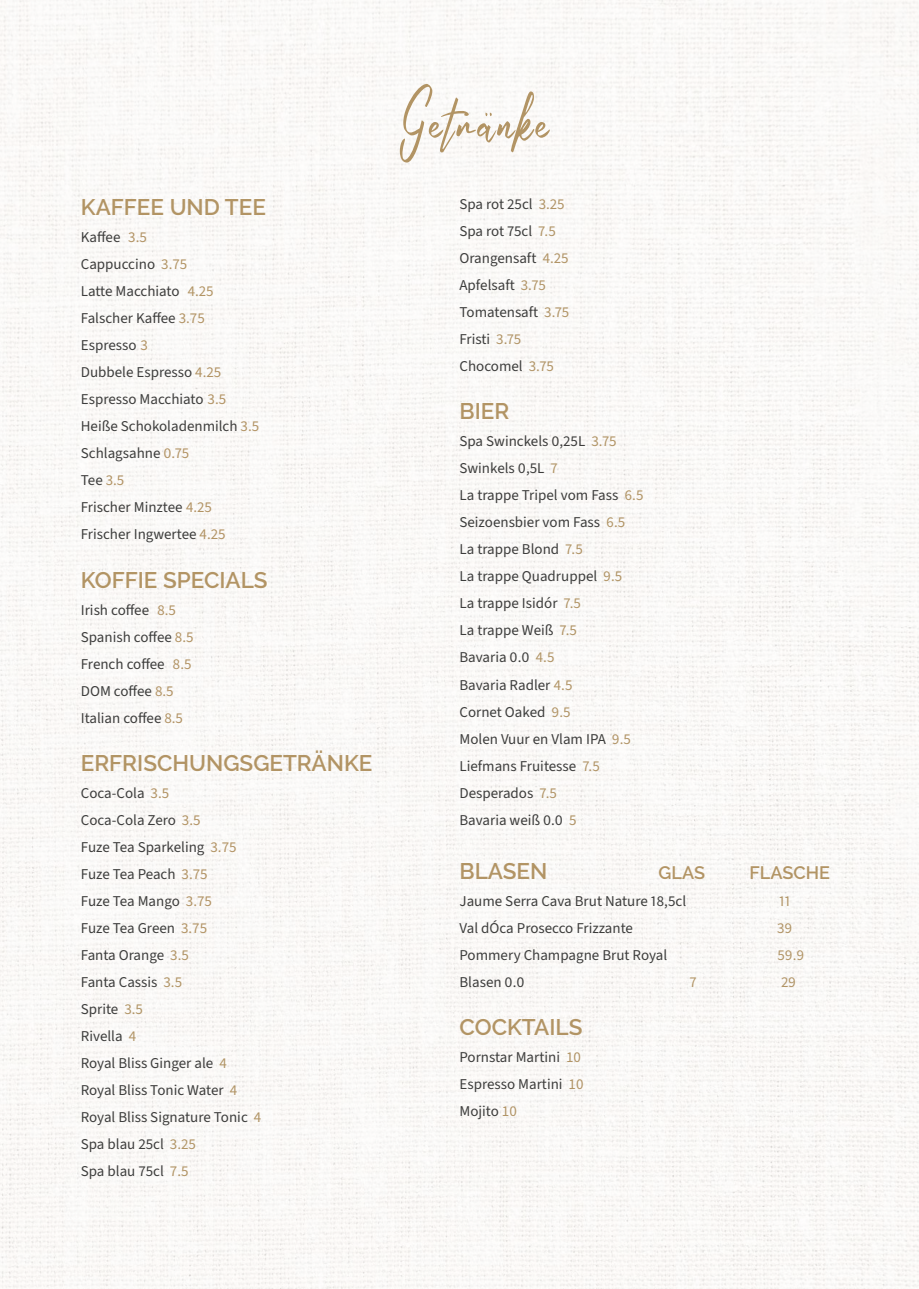
<style>
.page{position:relative;width:919px;height:1289px;background:#fff}
.page>*{position:absolute;margin:0;border:0;box-sizing:border-box;transform-origin:0 0}
.t1{font:72px "Autumn Field";letter-spacing:.05em;color:#b29464}
.t2{font:600 22.5px "Raleway";color:#b29464}
.t3{font:600 18px "Raleway";color:#b29464}
.t4{font:15px/27px "Source Sans 3";color:#3d3d3c}
.t5{font:15px "Source Sans 3";letter-spacing:-.01em;color:#b19466}
.s1{color:#b29364}
.s2{color:#b29464}
.s3{color:#b19465}
.s4{color:#b19466}
</style>
<div class="page">
<img style="left:0;top:0;width:918px;height:1288px">
<h2 class="t2" style="left:81px;top:194px;width:186px">KAFFEE UND TEE</h2>
<p class="t4" style="left:81px;top:223px;width:180px">Kaffee <span class="s1">3.5<br></span>Cappuccino <span class="s2">3.75<br></span>Latte Macchiato <span class="s2">4.25<br></span>Falscher Kaffee <span class="s1">3.75<br></span>Espresso <span class="s1">3<br></span>Dubbele Espresso <span class="s1">4.25<br></span>Espresso Macchiato <span class="s1">3.5<br></span>Heiße Schokoladenmilch <span class="s1">3.5<br></span>Schlagsahne <span class="s1">0.75<br></span>Tee <span class="s1">3.5<br></span>Frischer Minztee <span class="s1">4.25<br></span>Frischer Ingwertee <span class="s1">4.25</span></p>
<h2 class="t2" style="left:81px;top:566px;width:188px">KOFFIE SPECIALS</h2>
<p class="t4" style="left:81px;top:596px;width:114px">Irish coffee <span class="s1">8.5<br></span>Spanish coffee <span class="s1">8.5<br></span>French coffee <span class="s1">8.5<br></span>DOM coffee <span class="s1">8.5<br></span>Italian coffee <span class="s1">8.5</span></p>
<h2 class="t2" style="left:81px;top:750px;width:293px">ERFRISCHUNGSGETRÄNKE</h2>
<p class="t4" style="left:81px;top:779px;width:182px">Coca-Cola <span class="s1">3.5<br></span>Coca-Cola Zero <span class="s1">3.5<br></span>Fuze Tea Sparkeling <span class="s1">3.75<br></span>Fuze Tea Peach <span class="s1">3.75<br></span>Fuze Tea Mango <span class="s1">3.75<br></span>Fuze Tea Green <span class="s1">3.75<br></span>Fanta Orange <span class="s3">3.5<br></span>Fanta Cassis <span class="s3">3.5<br></span>Sprite <span class="s3">3.5<br></span>Rivella <span class="s3">4<br></span>Royal Bliss Ginger ale <span class="s3">4<br></span>Royal Bliss Tonic Water <span class="s3">4<br></span>Royal Bliss Signature Tonic <span class="s3">4<br></span>Spa blau 25cl <span class="s3">3.25<br></span>Spa blau 75cl <span class="s3">7.5</span></p>
<h1 class="t1" style="left:401px;top:68px;width:146px">Getränke</h1>
<p class="t4" style="left:459px;top:190px;width:111px">Spa rot 25cl <span class="s4">3.25<br></span>Spa rot 75cl <span class="s4">7.5<br></span>Orangensaft <span class="s4">4.25<br></span>Apfelsaft <span class="s4">3.75<br></span>Tomatensaft <span class="s4">3.75<br></span>Fristi <span class="s4">3.75<br></span>Chocomel <span class="s4">3.75</span></p>
<h2 class="t2" style="left:459px;top:398px;width:51px">BIER</h2>
<p class="t4" style="left:459px;top:428px;width:185px">Spa Swinckels 0,25L <span class="s3">3.75<br></span>Swinkels 0,5L <span class="s3">7<br></span>La trappe Tripel vom Fass <span class="s3">6.5<br></span>Seizoensbier vom Fass <span class="s3">6.5<br></span>La trappe Blond <span class="s3">7.5<br></span>La trappe Quadruppel <span class="s3">9.5<br></span>La trappe Isidór <span class="s3">7.5<br></span>La trappe Weiß <span class="s3">7.5<br></span>Bavaria 0.0 <span class="s3">4.5<br></span>Bavaria Radler <span class="s4">4.5<br></span>Cornet Oaked <span class="s4">9.5<br></span>Molen Vuur en Vlam IPA <span class="s4">9.5<br></span>Liefmans Fruitesse <span class="s4">7.5<br></span>Desperados <span class="s4">7.5<br></span>Bavaria weiß 0.0 <span class="s4">5</span></p>
<h2 class="t2" style="left:459px;top:857px;width:89px">BLASEN</h2>
<p class="t3" style="left:658px;top:861px;width:48px">GLAS</p>
<p class="t3" style="left:749px;top:861px;width:82px">FLASCHE</p>
<p class="t4" style="left:459px;top:887px;width:228px">Jaume Serra Cava Brut Nature 18,5cl</p>
<p class="t5" style="left:779px;top:891px;width:12px">11</p>
<p class="t4" style="left:459px;top:914px;width:175px">Val dÓca Prosecco Frizzante</p>
<p class="t5" style="left:777px;top:918px;width:17px">39</p>
<p class="t4" style="left:459px;top:941px;width:209px">Pommery Champagne Brut Royal</p>
<p class="t5" style="left:777px;top:945px;width:28px">59.9</p>
<p class="t4" style="left:459px;top:968px;width:67px">Blasen 0.0</p>
<p class="t5" style="left:689px;top:972px;width:9px">7</p>
<p class="t5" style="left:781px;top:972px;width:17px">29</p>
<h2 class="t2" style="left:459px;top:1014px;width:124px">COCKTAILS</h2>
<p class="t4" style="left:459px;top:1043px;width:125px">Pornstar Martini <span class="s4">10<br></span>Espresso Martini <span class="s4">10<br></span>Mojito <span class="s4">10</span></p>
</div>
